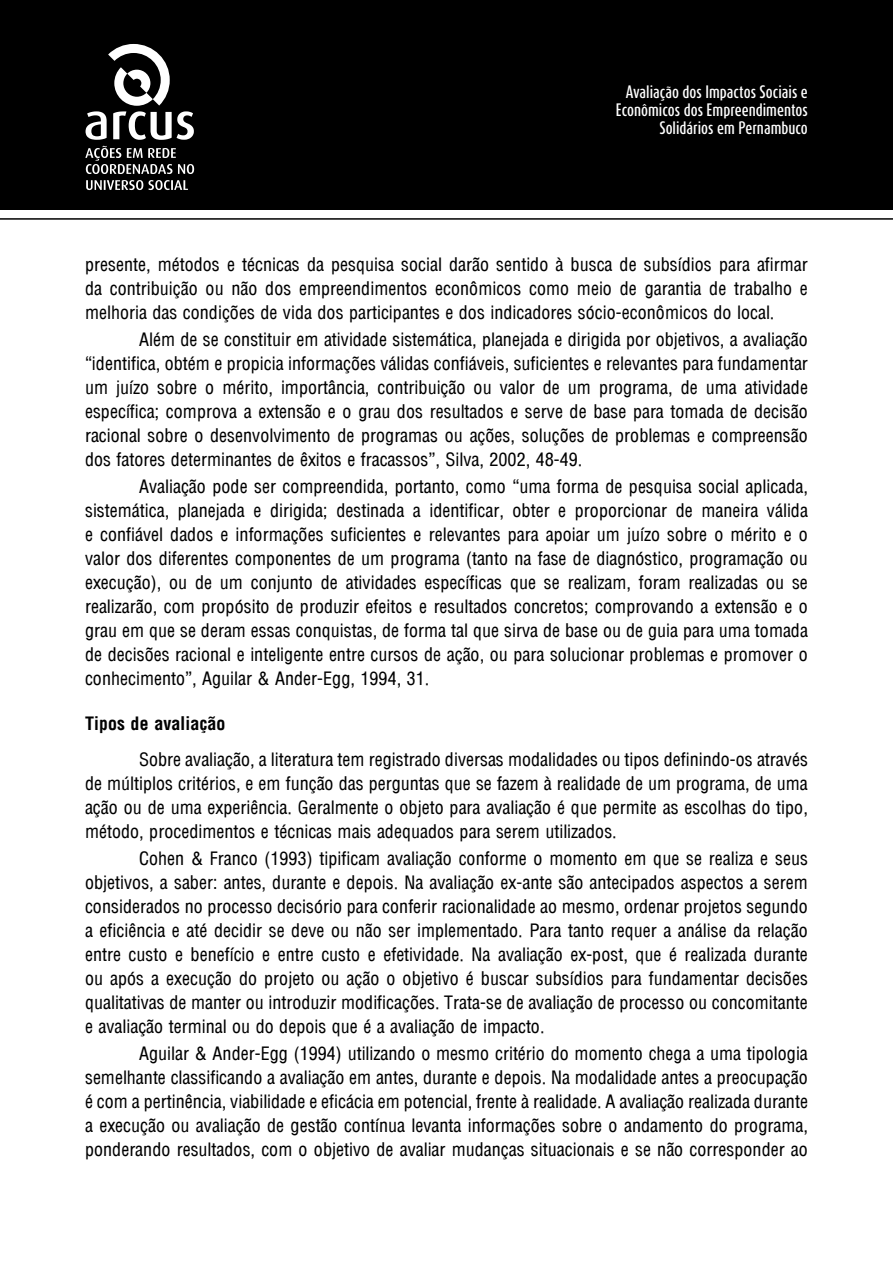
<style>
.page{position:relative;width:893px;height:1263px;background:#fff}
.page>*{position:absolute;margin:0;border:0;box-sizing:border-box;transform-origin:0 0}
.t1{font:18px/24px "Arena Condensed";color:#000;text-align:justify}
.t2{font:700 condensed 18px "Arena";color:#000}
.t3{font:500 15px/18px "Dax Compact";color:#fff;text-align:right}
</style>
<div class="page">
<div style="left:0;top:0;width:893px;height:210px;background:#000"></div>
<hr style="left:0;top:218px;width:893px;height:2px;background:#000">
<svg style="left:86px;top:44px;width:108px;height:96px"></svg>
<svg style="left:85px;top:146px;width:109px;height:44px"></svg>
<p class="t3" style="left:616px;top:82px;width:193px">Avaliação dos Impactos Sociais e<br>Econômicos dos Empreendimentos<br>Solidários em Pernambuco</p>
<p class="t1" style="left:85px;top:252px;width:724px">presente, métodos e técnicas da pesquisa social darão sentido à busca de subsídios para afirmar da contribuição ou não dos empreendimentos econômicos como meio de garantia de trabalho e melhoria das condições de vida dos participantes e dos indicadores sócio-econômicos do local.</p>
<p class="t1" style="left:85px;top:327px;width:724px;text-indent:54px">Além de se constituir em atividade sistemática, planejada e dirigida por objetivos, a avaliação “identifica, obtém e propicia informações válidas confiáveis, suficientes e relevantes para fundamentar um juízo sobre o mérito, importância, contribuição ou valor de um programa, de uma atividade específica; comprova a extensão e o grau dos resultados e serve de base para tomada de decisão racional sobre o desenvolvimento de programas ou ações, soluções de problemas e compreensão dos fatores determinantes de êxitos e fracassos”, Silva, 2002, 48-49.</p>
<p class="t1" style="left:85px;top:474px;width:724px;text-indent:54px">Avaliação pode ser compreendida, portanto, como “uma forma de pesquisa social aplicada, sistemática, planejada e dirigida; destinada a identificar, obter e proporcionar de maneira válida e confiável dados e informações suficientes e relevantes para apoiar um juízo sobre o mérito e o valor dos diferentes componentes de um programa (tanto na fase de diagnóstico, programação ou execução), ou de um conjunto de atividades específicas que se realizam, foram realizadas ou se realizarão, com propósito de produzir efeitos e resultados concretos; comprovando a extensão e o grau em que se deram essas conquistas, de forma tal que sirva de base ou de guia para uma tomada de decisões racional e inteligente entre cursos de ação, ou para solucionar problemas e promover o conhecimento”, Aguilar &amp; Ander-Egg, 1994, 31.</p>
<p class="t2" style="left:85px;top:712px;width:142px">Tipos de avaliação</p>
<p class="t1" style="left:85px;top:747px;width:724px;text-indent:54px">Sobre avaliação, a literatura tem registrado diversas modalidades ou tipos definindo-os através de múltiplos critérios, e em função das perguntas que se fazem à realidade de um programa, de uma ação ou de uma experiência. Geralmente o objeto para avaliação é que permite as escolhas do tipo, método, procedimentos e técnicas mais adequados para serem utilizados.</p>
<p class="t1" style="left:85px;top:846px;width:724px;text-indent:54px">Cohen &amp; Franco (1993) tipificam avaliação conforme o momento em que se realiza e seus objetivos, a saber: antes, durante e depois. Na avaliação ex-ante são antecipados aspectos a serem considerados no processo decisório para conferir racionalidade ao mesmo, ordenar projetos segundo a eficiência e até decidir se deve ou não ser implementado. Para tanto requer a análise da relação entre custo e benefício e entre custo e efetividade. Na avaliação ex-post, que é realizada durante ou após a execução do projeto ou ação o objetivo é buscar subsídios para fundamentar decisões qualitativas de manter ou introduzir modificações. Trata-se de avaliação de processo ou concomitante e avaliação terminal ou do depois que é a avaliação de impacto.</p>
<p class="t1" style="left:85px;top:1041px;width:724px;text-indent:54px">Aguilar &amp; Ander-Egg (1994) utilizando o mesmo critério do momento chega a uma tipologia semelhante classificando a avaliação em antes, durante e depois. Na modalidade antes a preocupação é com a pertinência, viabilidade e eficácia em potencial, frente à realidade. A avaliação realizada durante a execução ou avaliação de gestão contínua levanta informações sobre o andamento do programa, ponderando resultados, com o objetivo de avaliar mudanças situacionais e se não corresponder ao</p>
</div>
